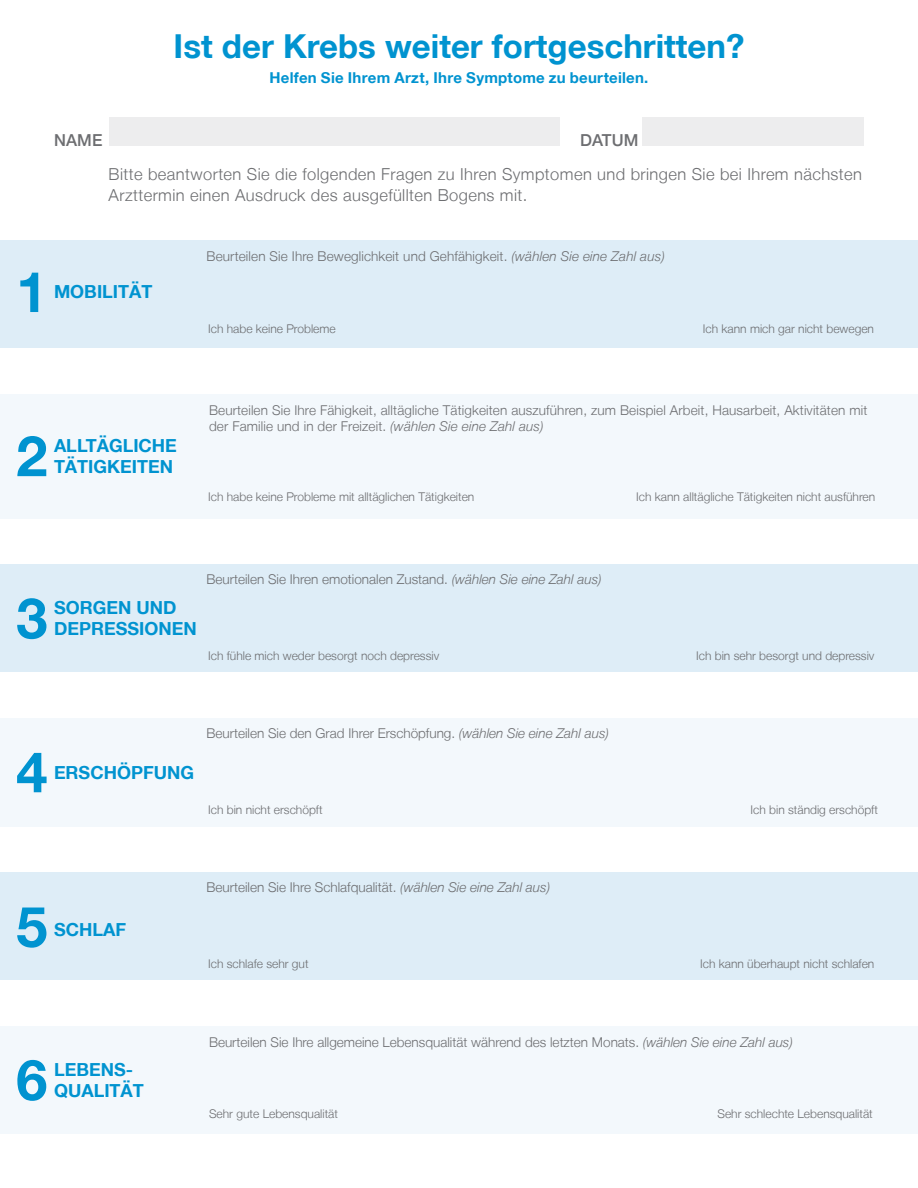
<style>
.page{position:relative;width:918px;height:1188px;background:#fff}
.page>*{position:absolute;margin:0;border:0;box-sizing:border-box;transform-origin:0 0}
.t1{font:700 56.25px "Helvetica Neue LT";color:#0093d0}
.t2{font:700 33px "Helvetica Neue LT";color:#0093d0}
.t3{font:700 18px/21px "Helvetica Neue LT";color:#0093d0}
.t4{font:300 16.5px/21px "Helvetica Neue LT";letter-spacing:.025em;color:#6d6e71}
.t5{font:500 16.5px "Helvetica Neue LT";letter-spacing:.01em;color:#6d6e71}
.t6{font:700 15px "Helvetica Neue LT";letter-spacing:.015em;color:#0093d0}
.t7{font:300 13.5px/16.2px "Helvetica Neue LT";color:#6d6e71}
.t8{font:300 12px "Helvetica Neue LT";color:#6d6e71}
.s1{font-style:italic}
</style>
<div class="page">
<div style="left:0;top:394px;width:918px;height:124px;background:#f3f8fc"></div>
<div style="left:0;top:240px;width:918px;height:108px;background:#deedf7"></div>
<div style="left:0;top:872px;width:918px;height:108px;background:#deedf7"></div>
<div style="left:109px;top:118px;width:450px;height:28px;background:#ededee"></div>
<div style="left:643px;top:118px;width:221px;height:28px;background:#ededee"></div>
<div style="left:0;top:564px;width:918px;height:108px;background:#deedf7"></div>
<div style="left:0;top:718px;width:918px;height:108px;background:#f3f8fc"></div>
<div style="left:0;top:1026px;width:918px;height:108px;background:#f3f8fc"></div>
<h2 class="t2" style="left:174px;top:25px;width:572px">Ist der Krebs weiter fortgeschritten?</h2>
<p class="t6" style="left:270px;top:68px;width:380px">Helfen Sie Ihrem Arzt, Ihre Symptome zu beurteilen.</p>
<p class="t5" style="left:54px;top:131px;width:50px">NAME</p>
<p class="t5" style="left:580px;top:131px;width:60px">DATUM</p>
<p class="t4" style="left:109px;top:163px;width:755px">Bitte beantworten Sie die folgenden Fragen zu Ihren Symptomen und bringen Sie bei Ihrem nächsten<br>Arzttermin einen Ausdruck des ausgefüllten Bogens mit.</p>
<h1 class="t1" style="left:16px;top:257px;width:33px">1</h1>
<h3 class="t3" style="left:54px;top:281px;width:100px">MOBILITÄT</h3>
<h3 class="t3" style="left:54px;top:435px;width:124px">ALLTÄGLICHE<br>TÄTIGKEITEN</h3>
<h1 class="t1" style="left:16px;top:421px;width:33px">2</h1>
<p class="t7" style="left:207px;top:247px;width:460px">Beurteilen Sie Ihre Beweglichkeit und Gehfähigkeit. <span class="s1">(wählen Sie eine Zahl aus)</span></p>
<p class="t8" style="left:208px;top:321px;width:129px">Ich habe keine Probleme</p>
<p class="t8" style="left:703px;top:321px;width:173px">Ich kann mich gar nicht bewegen</p>
<p class="t7" style="left:209px;top:401px;width:660px">Beurteilen Sie Ihre Fähigkeit, alltägliche Tätigkeiten auszuführen, zum Beispiel Arbeit, Hausarbeit, Aktivitäten mit der Familie und in der Freizeit. <span class="s1">(wählen Sie eine Zahl aus)</span></p>
<p class="t8" style="left:208px;top:489px;width:268px">Ich habe keine Probleme mit alltäglichen Tätigkeiten</p>
<p class="t8" style="left:636px;top:489px;width:241px">Ich kann alltägliche Tätigkeiten nicht ausführen</p>
<h1 class="t1" style="left:16px;top:584px;width:33px">3</h1>
<h3 class="t3" style="left:54px;top:597px;width:144px">SORGEN UND<br>DEPRESSIONEN</h3>
<p class="t7" style="left:207px;top:571px;width:397px">Beurteilen Sie Ihren emotionalen Zustand. <span class="s1">(wählen Sie eine Zahl aus)</span></p>
<p class="t8" style="left:208px;top:648px;width:233px">Ich fühle mich weder besorgt noch depressiv</p>
<p class="t8" style="left:696px;top:648px;width:180px">Ich bin sehr besorgt und depressiv</p>
<h1 class="t1" style="left:16px;top:737px;width:33px">4</h1>
<h3 class="t3" style="left:54px;top:761px;width:142px">ERSCHÖPFUNG</h3>
<p class="t7" style="left:207px;top:725px;width:404px">Beurteilen Sie den Grad Ihrer Erschöpfung. <span class="s1">(wählen Sie eine Zahl aus)</span></p>
<p class="t8" style="left:208px;top:802px;width:116px">Ich bin nicht erschöpft</p>
<p class="t8" style="left:751px;top:802px;width:129px">Ich bin ständig erschöpft</p>
<h1 class="t1" style="left:16px;top:892px;width:33px">5</h1>
<h3 class="t3" style="left:54px;top:919px;width:74px">SCHLAF</h3>
<p class="t7" style="left:207px;top:879px;width:345px">Beurteilen Sie Ihre Schlafqualität. <span class="s1">(wählen Sie eine Zahl aus)</span></p>
<p class="t8" style="left:208px;top:956px;width:102px">Ich schlafe sehr gut</p>
<p class="t8" style="left:700px;top:956px;width:176px">Ich kann überhaupt nicht schlafen</p>
<h1 class="t1" style="left:16px;top:1045px;width:33px">6</h1>
<h3 class="t3" style="left:54px;top:1058px;width:91px;line-height:21.6px">LEBENS-<br>QUALITÄT</h3>
<p class="t7" style="left:209px;top:1034px;width:585px">Beurteilen Sie Ihre allgemeine Lebensqualität während des letzten Monats. <span class="s1">(wählen Sie eine Zahl aus)</span></p>
<p class="t8" style="left:209px;top:1107px;width:130px">Sehr gute Lebensqualität</p>
<p class="t8" style="left:718px;top:1107px;width:157px">Sehr schlechte Lebensqualität</p>
</div>
